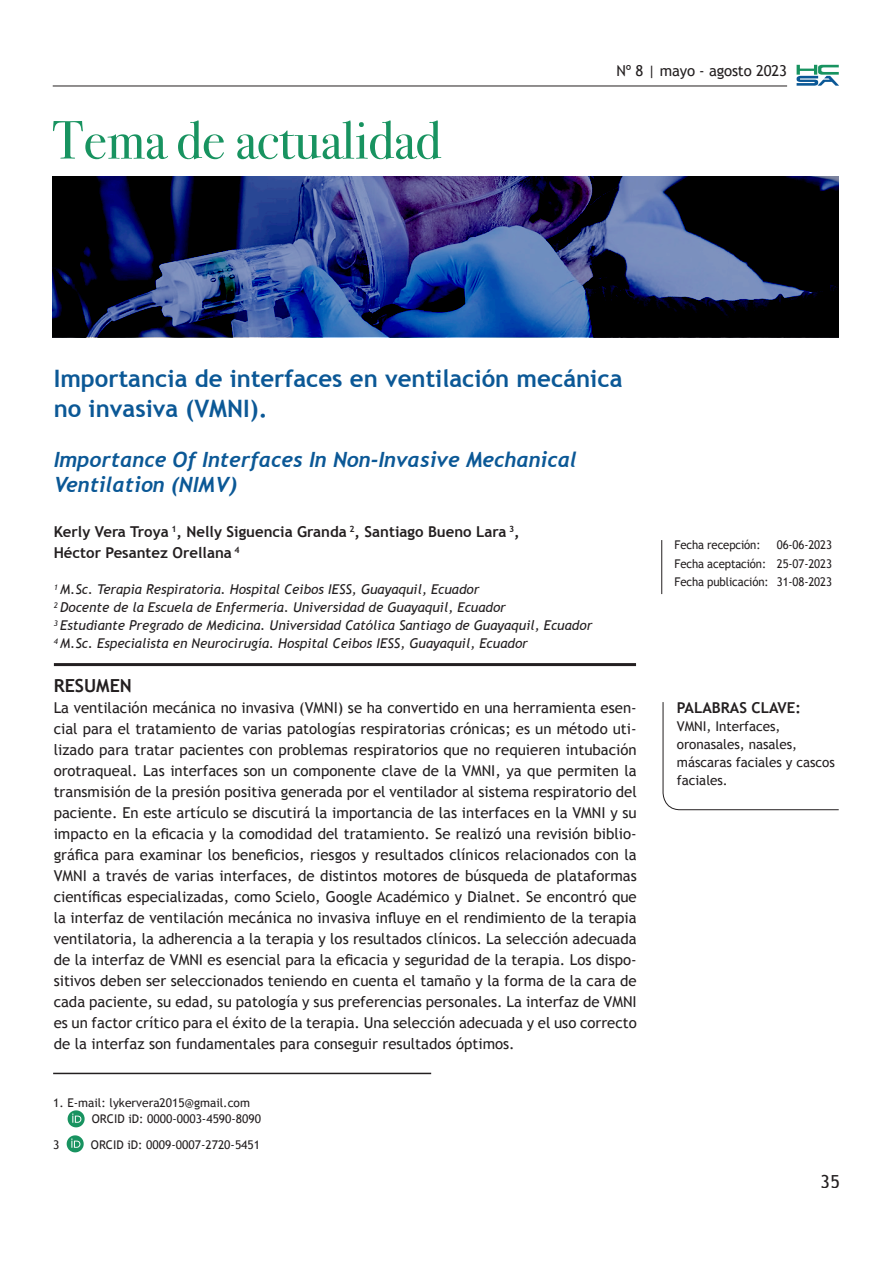
<style>
.page{position:relative;width:893px;height:1263px;background:#fff}
.page>*{position:absolute;margin:0;border:0;box-sizing:border-box;transform-origin:0 0}
.t1{font:54px "Bodoni Svty Two ITCTT";color:#189360}
.t2{font:700 24px/30px "Trebuchet MS";color:#0b5896}
.t3{font:italic 700 21px/25.2px "Trebuchet";color:#0b5896}
.t4{font:700 18px "Trebuchet MS";color:#231f20}
.t5{font:18px "Trebuchet MS";color:#231f20}
.t6{font:15px/21px "Trebuchet MS";color:#231f20;text-align:justify}
.t7{font:700 15px/21px "Trebuchet MS";color:#231f20}
.t8{font:italic 13.5px/18px "Trebuchet MS";color:#231f20}
.t9{font:13.5px/18px "Trebuchet MS";letter-spacing:-.005em;color:#231f20}
.t10{font:12px/16.5px "Trebuchet MS";color:#231f20}
.t11{font:12px/18.6px "Trebuchet MS";color:#231f20;text-align:justify;scale:.95 1}
</style>
<div class="page">
<hr style="left:53px;top:86px;width:734px;height:1px;background:#231f20">
<svg style="left:797px;top:65px;width:42px;height:21px"></svg>
<img style="left:52px;top:176px;width:787px;height:161px">
<hr style="left:54px;top:663px;width:582px;height:3px;background:#231f20">
<svg style="left:662px;top:702px;width:177px;height:108px"></svg>
<hr style="left:53px;top:1073px;width:378px;height:1px;background:#231f20">
<svg style="left:68px;top:1110px;width:17px;height:17px"></svg>
<svg style="left:67px;top:1135px;width:17px;height:17px"></svg>
<hr style="left:661px;top:540px;width:1px;height:54px;background:#231f20">
<h1 class="t1" style="left:52px;top:108px;width:391px">Tema de actualidad</h1>
<p class="t6" style="left:616px;top:60px;width:172px">Nº 8 | mayo - agosto 2023</p>
<h2 class="t2" style="left:54px;top:363px;width:570px">Importancia de interfaces en ventilación mecánica no invasiva (VMNI).</h2>
<h3 class="t3" style="left:54px;top:447px;width:525px">Importance Of Interfaces In Non-Invasive Mechanical<br>Ventilation (NIMV)</h3>
<p class="t7" style="left:54px;top:521px;width:468px">Kerly Vera Troya <sup>1</sup>, Nelly Siguencia Granda <sup>2</sup>, Santiago Bueno Lara <sup>3</sup>,<br>Héctor Pesantez Orellana <sup>4</sup></p>
<p class="t8" style="left:54px;top:580px;width:540px"><sup>1</sup> M.Sc. Terapia Respiratoria. Hospital Ceibos IESS, Guayaquil, Ecuador<br><sup>2</sup> Docente de la Escuela de Enfermería. Universidad de Guayaquil, Ecuador<br><sup>3</sup> Estudiante Pregrado de Medicina. Universidad Católica Santiago de Guayaquil, Ecuador <sup>4</sup> M.Sc. Especialista en Neurocirugía. Hospital Ceibos IESS, Guayaquil, Ecuador</p>
<p class="t4" style="left:54px;top:675px;width:80px">RESUMEN</p>
<p class="t6" style="left:54px;top:697px;width:585px">La ventilación mecánica no invasiva (VMNI) se ha convertido en una herramienta esen&shy;cial para el tratamiento de varias patologías respiratorias crónicas; es un método uti&shy;lizado para tratar pacientes con problemas respiratorios que no requieren intubación orotraqueal. Las interfaces son un componente clave de la VMNI, ya que permiten la transmisión de la presión positiva generada por el ventilador al sistema respiratorio del paciente. En este artículo se discutirá la importancia de las interfaces en la VMNI y su impacto en la eficacia y la comodidad del tratamiento. Se realizó una revisión biblio&shy;gráfica para examinar los beneficios, riesgos y resultados clínicos relacionados con la VMNI a través de varias interfaces, de distintos motores de búsqueda de plataformas científicas especializadas, como Scielo, Google Académico y Dialnet. Se encontró que la interfaz de ventilación mecánica no invasiva influye en el rendimiento de la terapia ventilatoria, la adherencia a la terapia y los resultados clínicos. La selección adecuada de la interfaz de VMNI es esencial para la eficacia y seguridad de la terapia. Los dispo&shy;sitivos deben ser seleccionados teniendo en cuenta el tamaño y la forma de la cara de cada paciente, su edad, su patología y sus preferencias personales. La interfaz de VMNI es un factor crítico para el éxito de la terapia. Una selección adecuada y el uso correcto de la interfaz son fundamentales para conseguir resultados óptimos.</p>
<p class="t10" style="left:92px;top:1094px;width:171px;text-indent:-39px">1. E-mail: lykervera2015@gmail.com<br>ORCID iD: 0000-0003-4590-8090</p>
<p class="t10" style="left:53px;top:1136px;width:8px">3</p>
<p class="t10" style="left:91px;top:1136px;width:171px">ORCID iD: 0009-0007-2720-5451</p>
<p class="t11" style="left:674px;top:535px;width:92px">Fecha recepción:</p>
<p class="t11" style="left:674px;top:535px;width:167px;text-indent:102px">06-06-2023<br>Fecha aceptación: 25-07-2023<br>Fecha publicación: 31-08-2023</p>
<p class="t7" style="left:677px;top:697px;width:125px">PALABRAS CLAVE:</p>
<p class="t9" style="left:677px;top:717px;width:159px">VMNI, Interfaces, oronasales, nasales, máscaras faciales y cascos faciales.</p>
<p class="t5" style="left:820px;top:1171px;width:21px">35</p>
</div>
